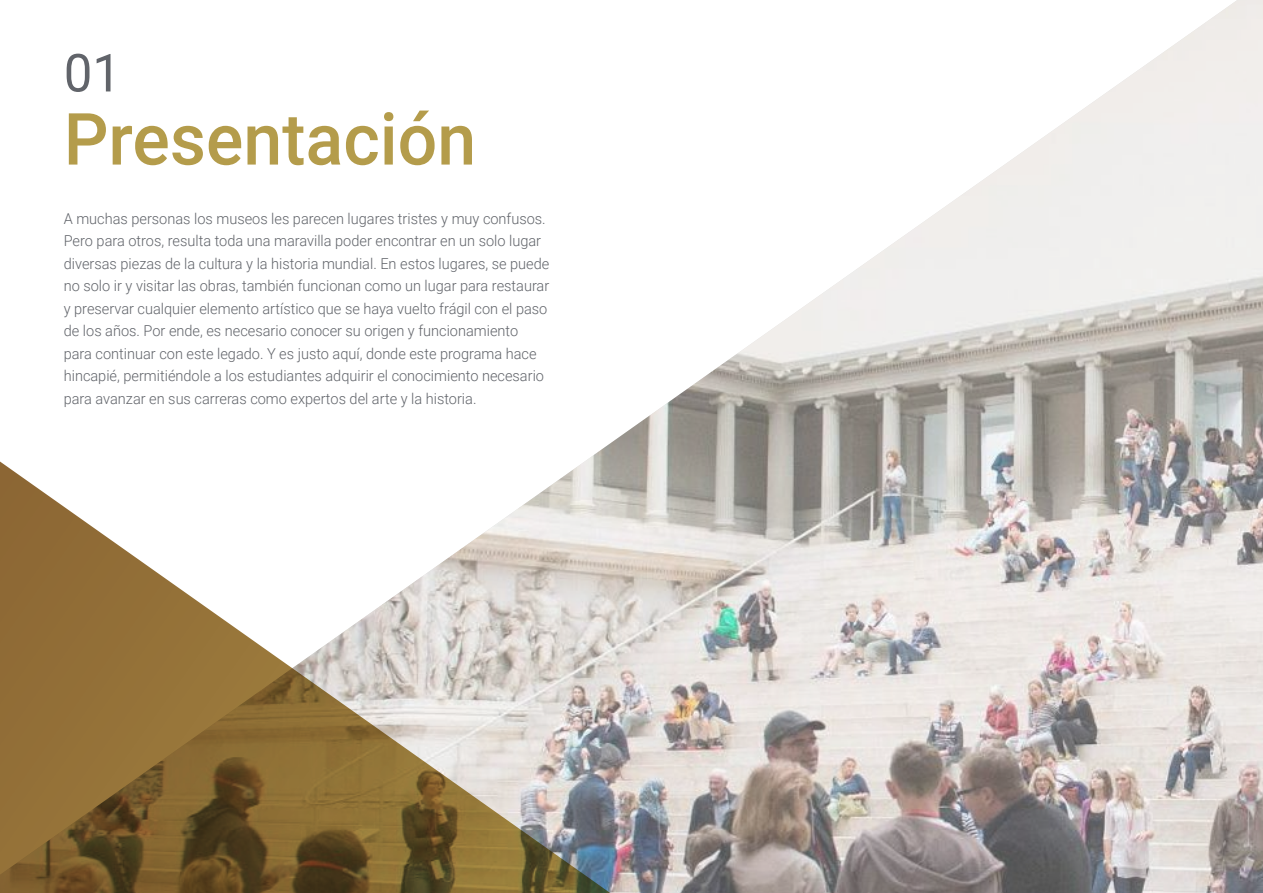
<style>
.page{position:relative;width:1263px;height:893px;background:#fff}
.page>*{position:absolute;margin:0;border:0;box-sizing:border-box;transform-origin:0 0}
.t1{font:500 72px "Roboto";color:#b49c4b}
.t2{font:52.5px "Roboto";color:#61646a}
.t3{font:300 15px/22.5px "Roboto";color:#61646a}
</style>
<div class="page">
<img style="left:607px;top:0;width:656px;height:893px">
<svg style="left:0;top:446px;width:640px;height:447px"></svg>
<h2 class="t2" style="left:64px;top:36px;width:59px">01</h2>
<h1 class="t1" style="left:64px;top:89px;width:414px">Presentación</h1>
<p class="t3" style="left:64px;top:207px;width:487px">A muchas personas los museos les parecen lugares tristes y muy confusos.<br>Pero para otros, resulta toda una maravilla poder encontrar en un solo lugar diversas piezas de la cultura y la historia mundial. En estos lugares, se puede no solo ir y visitar las obras, también funcionan como un lugar para restaurar y preservar cualquier elemento artístico que se haya vuelto frágil con el paso de los años. Por ende, es necesario conocer su origen y funcionamiento para continuar con este legado. Y es justo aquí, donde este programa hace hincapié, permitiéndole a los estudiantes adquirir el conocimiento necesario para avanzar en sus carreras como expertos del arte y la historia.</p>
</div>
